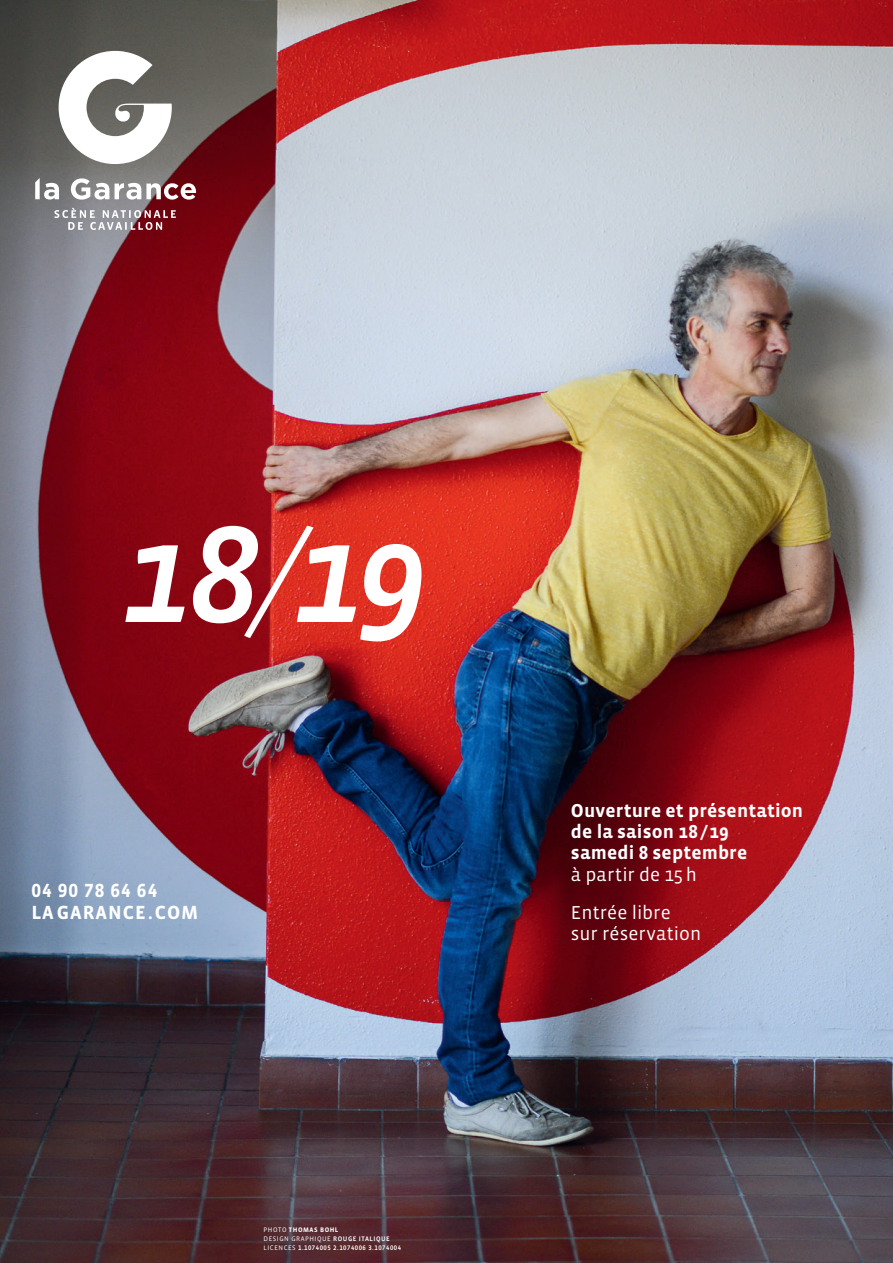
<style>
.page{position:relative;width:893px;height:1263px;background:#fff}
.page>*{position:absolute;margin:0;border:0;box-sizing:border-box;transform-origin:0 0}
.t1{font:italic 500 140.55px "Vista Sans OT";color:#fff}
.t2{font:700 19.5px "Vista Sans OT";letter-spacing:.05em;color:#fff}
.AUTEURS{font:700 19.2px/21.3px "Vista Sans OT";letter-spacing:.01em;color:#fff}
.AUTEURS-2{font:19.2px/21.3px "Vista Sans OT";letter-spacing:.005em;color:#fff}
.t3{font:500 6.75px "Vista Sans OT";letter-spacing:.075em;color:#fff}
.t4{font:6.75px "Vista Sans OT";letter-spacing:.075em;color:#fff}
.t5{font:700 6.75px "Vista Sans OT";letter-spacing:.075em;color:#fff}
.s1{font-weight:300}
.s2{font-weight:400}
.s3{font-weight:500}
</style>
<div class="page">
<img style="left:0;top:0;width:893px;height:1263px">
<svg style="left:35px;top:51px;width:161px;height:179px"></svg>
<p class="t1" style="left:122px;top:502px;width:307px">18<span class="s1">/</span>19</p>
<p class="t2" style="left:31px;top:880px;width:128px">04 90 78 64 64</p>
<p class="t2" style="left:31px;top:902px;width:169px">LAGARANCE.COM</p>
<p class="t5" style="left:264px;top:1226px;width:76px"><span class="s2">PHOTO</span> THOMAS BOHL</p>
<p class="t4" style="left:264px;top:1235px;width:128px">DESIGN GRAPHIQUE <span class="s3">ROUGE ITALIQUE</span></p>
<p class="t3" style="left:264px;top:1244px;width:139px"><span class="s2">LICENCES</span> 1.1074005 2.1074006 3.1074004</p>
<p class="AUTEURS" style="left:571px;top:800px;width:234px">Ouverture et présentation de la saison 18 /19</p>
<p class="AUTEURS" style="left:571px;top:843px;width:178px">samedi 8 septembre</p>
<p class="AUTEURS-2" style="left:571px;top:864px;width:128px">à partir de 15h</p>
<p class="AUTEURS-2" style="left:571px;top:902px;width:132px">Entrée libre sur réservation</p>
</div>
